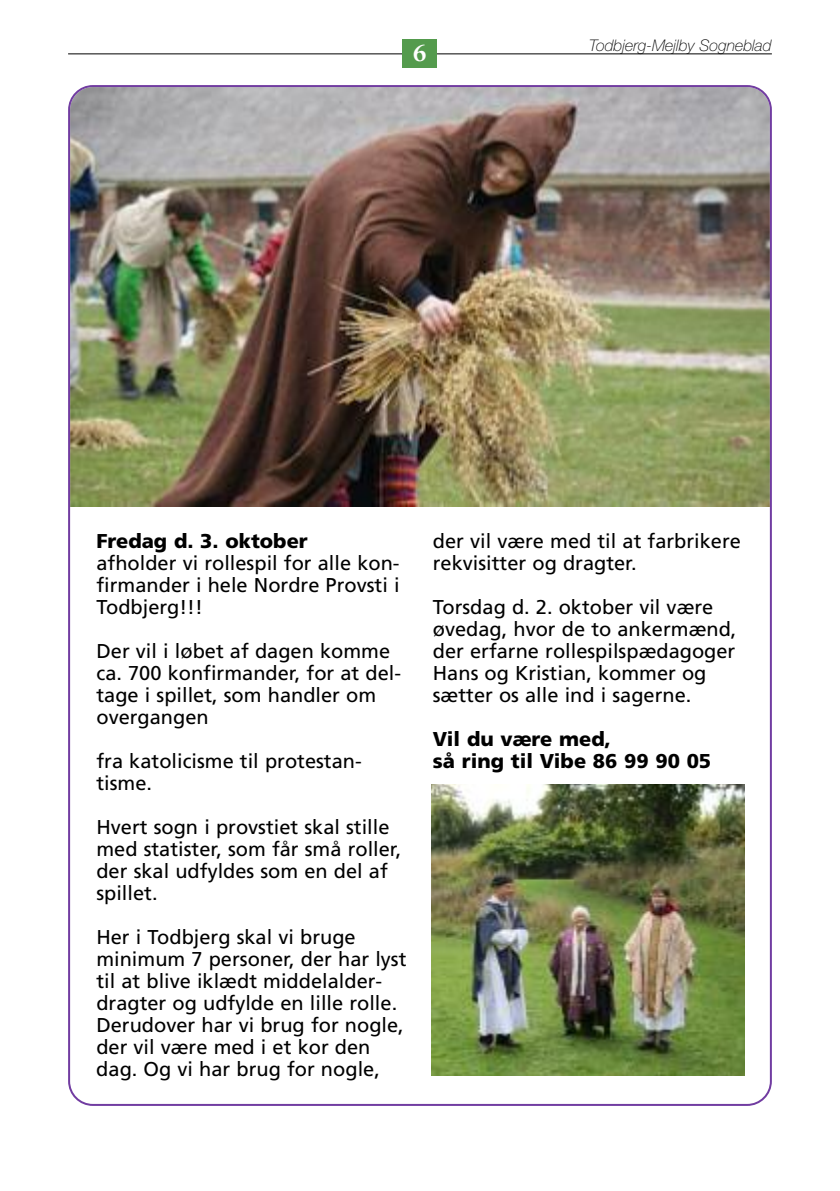
<style>
.page{position:relative;width:840px;height:1191px;background:#fff}
.page>*{position:absolute;margin:0;border:0;box-sizing:border-box;transform-origin:0 0}
.t1{font:800 24px "Goudy";color:#fff}
.t2{font:20px/22px "Frutiger";color:#000}
.t3{font:900 20px/22px "Frutiger";color:#000}
.t4{font:italic 100 16px "Helvetica Neue";color:#000}
</style>
<div class="page">
<hr style="left:68px;top:54px;width:703px;height:1px;background:#000">
<div style="left:403px;top:40px;width:34px;height:28px;background:#549b4d"></div>
<img style="left:68px;top:85px;width:703px;height:1021px">
<p class="t1" style="left:413px;top:43px;width:15px">6</p>
<p class="t4" style="left:589px;top:40px;width:184px">Todbjerg-Mejlby Sogneblad</p>
<p class="t3" style="left:96px;top:532px;width:213px">Fredag d. 3. oktober</p>
<p class="t2" style="left:96px;top:554px;width:304px;text-align:justify">afholder vi rollespil for alle kon&shy;firmander i hele Nordre Provsti i Todbjerg!!!</p>
<p class="t2" style="left:96px;top:642px;width:306px">Der vil i løbet af dagen komme ca. 700 konfirmander, for at del&shy;tage i spillet, som handler om overgangen</p>
<p class="t2" style="left:96px;top:752px;width:267px">fra katolicisme til protestan&shy;tisme.</p>
<p class="t2" style="left:96px;top:818px;width:306px">Hvert sogn i provstiet skal stille med statister, som får små roller, der skal udfyldes som en del af spillet.</p>
<p class="t2" style="left:96px;top:928px;width:311px">Her i Todbjerg skal vi bruge minimum 7 personer, der har lyst til at blive iklædt middelalder&shy;dragter og udfylde en lille rolle.<br>Derudover har vi brug for nogle, der vil være med i et kor den dag. Og vi har brug for nogle,</p>
<p class="t2" style="left:432px;top:532px;width:309px">der vil være med til at farbrikere rekvisitter og dragter.</p>
<p class="t2" style="left:432px;top:598px;width:305px">Torsdag d. 2. oktober vil være øvedag, hvor de to ankermænd, der erfarne rollespilspædagoger<br>Hans og Kristian, kommer og sætter os alle ind i sagerne.</p>
<p class="t3" style="left:432px;top:730px;width:280px">Vil du være med,<br>så ring til Vibe 86 99 90 05</p>
</div>
